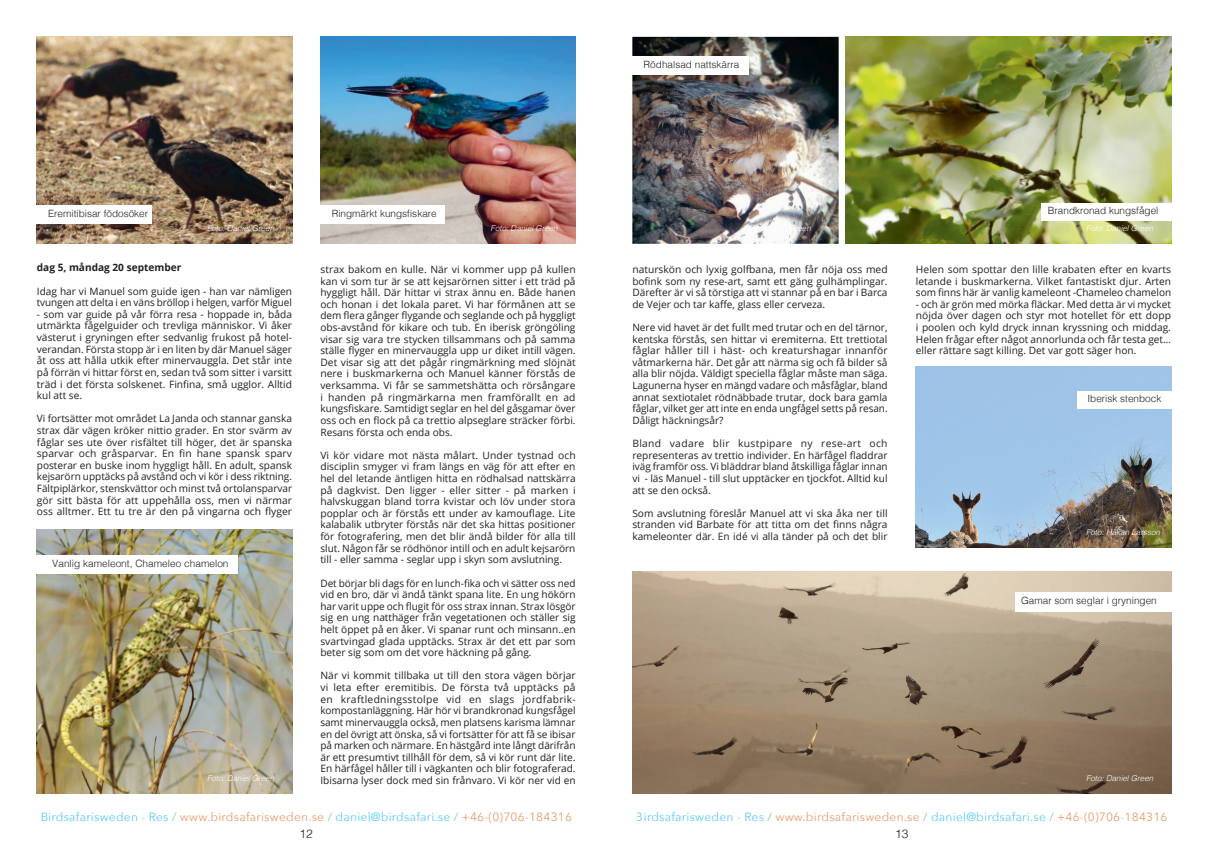
<style>
.page{position:relative;width:1208px;height:859px;background:#fff}
.page>*{position:absolute;margin:0;border:0;box-sizing:border-box;transform-origin:0 0}
.t1{font:12px "Avenir Next";letter-spacing:.02em;color:#00aeef}
.t2{font:300 12px "Helvetica";color:#231f20}
.t3{font:10.1px/11.6px "Open Sans";color:#231f20;text-align:justify}
.t4{font:300 10.1px "Helvetica";color:#231f20}
.t5{font:700 10.1px "Open Sans";color:#231f20}
.t6{font:300 10px "Helvetica";color:#231f20}
.t7{font:italic 300 8px "Helvetica";color:#fff}
.s1{color:#40ae49}
.s2{color:#d7681d}
</style>
<div class="page">
<img style="left:37px;top:37px;width:255px;height:207px">
<img style="left:320px;top:37px;width:255px;height:207px">
<img style="left:632px;top:37px;width:206px;height:207px">
<div style="left:21px;top:206px;width:131px;height:18px;background:#fff"></div>
<div style="left:313px;top:206px;width:131px;height:18px;background:#fff"></div>
<div style="left:617px;top:57px;width:132px;height:18px;background:#fff"></div>
<img style="left:37px;top:529px;width:255px;height:265px">
<img style="left:845px;top:37px;width:326px;height:207px">
<img style="left:632px;top:572px;width:539px;height:222px">
<div style="left:1040px;top:203px;width:132px;height:17px;background:#fff"></div>
<div style="left:1015px;top:592px;width:193px;height:20px;background:#fff"></div>
<img style="left:916px;top:366px;width:255px;height:182px">
<div style="left:25px;top:556px;width:212px;height:18px;background:#fff"></div>
<div style="left:1077px;top:391px;width:112px;height:17px;background:#fff"></div>
<p class="t6" style="left:643px;top:56px;width:97px">Rödhalsad nattskärra</p>
<p class="t6" style="left:48px;top:205px;width:102px">Eremitibisar födosöker</p>
<p class="t6" style="left:332px;top:205px;width:107px">Ringmärkt kungsfiskare</p>
<p class="t6" style="left:1048px;top:201px;width:112px">Brandkronad kungsfågel</p>
<p class="t7" style="left:207px;top:221px;width:69px">Foto: Daniel Green</p>
<p class="t7" style="left:490px;top:221px;width:69px">Foto: Daniel Green</p>
<p class="t7" style="left:1086px;top:221px;width:69px">Foto: Daniel Green</p>
<p class="t5" style="left:37px;top:261px;width:146px">dag 5, måndag 20 september</p>
<p class="t3" style="left:37px;top:285px;width:257px">Idag har vi Manuel som guide igen - han var nämligen tvungen att delta i en väns bröllop i helgen, varför Miguel</p>
<p class="t3" style="left:37px;top:308px;width:257px">- som var guide på vår förra resa - hoppade in, båda utmärkta fågelguider och trevliga människor. Vi åker västerut i gryningen efter sedvanlig frukost på hotel&shy;verandan. Första stopp är i en liten by där Manuel säger åt oss att hålla utkik efter minervauggla. Det står inte på förrän vi hittar först en, sedan två som sitter i varsitt träd i det första solskenet. Finfina, små ugglor. Alltid kul att se.</p>
<p class="t3" style="left:37px;top:413px;width:257px">Vi fortsätter mot området La Janda och stannar ganska strax där vägen kröker nittio grader. En stor svärm av fåglar ses ute över risfältet till höger, det är spanska sparvar och gråsparvar. En fin hane spansk sparv posterar en buske inom hyggligt håll. En adult, spansk kejsarörn upptäcks på avstånd och vi kör i dess riktning.<br>Fältpiplärkor, stenskvättor och minst två ortolansparvar gör sitt bästa för att uppehålla oss, men vi närmar oss alltmer. Ett tu tre är den på vingarna och flyger</p>
<p class="t4" style="left:52px;top:555px;width:178px">Vanlig kameleont, Chameleo chamelon</p>
<p class="t7" style="left:207px;top:771px;width:69px">Foto: Daniel Green</p>
<p class="t3" style="left:320px;top:263px;width:257px">strax bakom en kulle. När vi kommer upp på kullen kan vi som tur är se att kejsarörnen sitter i ett träd på hyggligt håll. Där hittar vi strax ännu en. Både hanen och honan i det lokala paret. Vi har förmånen att se dem flera gånger flygande och seglande och på hyggligt obs-avstånd för kikare och tub. En iberisk gröngöling visar sig vara tre stycken tillsammans och på samma ställe flyger en minervauggla upp ur diket intill vägen.<br>Det visar sig att det pågår ringmärkning med slöjnät nere i buskmarkerna och Manuel känner förstås de verksamma. Vi får se sammetshätta och rörsångare i handen på ringmärkarna men framförallt en ad kungsfiskare. Samtidigt seglar en hel del gåsgamar över oss och en flock på ca trettio alpseglare sträcker förbi.<br>Resans första och enda obs.</p>
<p class="t3" style="left:320px;top:449px;width:257px">Vi kör vidare mot nästa målart. Under tystnad och disciplin smyger vi fram längs en väg för att efter en hel del letande äntligen hitta en rödhalsad nattskärra på dagkvist. Den ligger - eller sitter - på marken i halvskuggan bland torra kvistar och löv under stora popplar och är förstås ett under av kamouflage. Lite kalabalik utbryter förstås när det ska hittas positioner för fotografering, men det blir ändå bilder för alla till slut. Någon får se rödhönor intill och en adult kejsarörn till - eller samma - seglar upp i skyn som avslutning.</p>
<p class="t3" style="left:320px;top:577px;width:257px">Det börjar bli dags för en lunch-fika och vi sätter oss ned vid en bro, där vi ändå tänkt spana lite. En ung hökörn har varit uppe och flugit för oss strax innan. Strax lösgör sig en ung natthäger från vegetationen och ställer sig helt öppet på en åker. Vi spanar runt och minsann..en svartvingad glada upptäcks. Strax är det ett par som beter sig som om det vore häckning på gång.</p>
<p class="t3" style="left:320px;top:670px;width:257px">När vi kommit tillbaka ut till den stora vägen börjar vi leta efter eremitibis. De första två upptäcks på en kraftledningsstolpe vid en slags jordfabrik&shy;kompostanläggning. Här hör vi brandkronad kungsfågel samt minervauggla också, men platsens karisma lämnar en del övrigt att önska, så vi fortsätter för att få se ibisar på marken och närmare. En hästgård inte långt därifrån är ett presumtivt tillhåll för dem, så vi kör runt där lite.<br>En härfågel håller till i vägkanten och blir fotograferad.<br>Ibisarna lyser dock med sin frånvaro. Vi kör ner vid en</p>
<p class="t3" style="left:632px;top:263px;width:257px">naturskön och lyxig golfbana, men får nöja oss med bofink som ny rese-art, samt ett gäng gulhämplingar.<br>Därefter är vi så törstiga att vi stannar på en bar i Barca de Vejer och tar kaffe, glass eller cerveza.</p>
<p class="t3" style="left:632px;top:321px;width:257px">Nere vid havet är det fullt med trutar och en del tärnor, kentska förstås, sen hittar vi eremiterna. Ett trettiotal fåglar håller till i häst- och kreaturshagar innanför våtmarkerna här. Det går att närma sig och få bilder så alla blir nöjda. Väldigt speciella fåglar måste man säga.<br>Lagunerna hyser en mängd vadare och måsfåglar, bland annat sextiotalet rödnäbbade trutar, dock bara gamla fåglar, vilket ger att inte en enda ungfågel setts på resan.<br>Dåligt häckningsår?</p>
<p class="t3" style="left:632px;top:437px;width:257px">Bland vadare blir kustpipare ny rese-art och representeras av trettio individer. En härfågel fladdrar iväg framför oss. Vi bläddrar bland åtskilliga fåglar innan vi - läs Manuel - till slut upptäcker en tjockfot. Alltid kul att se den också.</p>
<p class="t3" style="left:632px;top:507px;width:257px">Som avslutning föreslår Manuel att vi ska åka ner till stranden vid Barbate för att titta om det finns några kameleonter där. En idé vi alla tänder på och det blir</p>
<p class="t3" style="left:916px;top:263px;width:257px">Helen som spottar den lille krabaten efter en kvarts letande i buskmarkerna. Vilket fantastiskt djur. Arten som finns här är vanlig kameleont -Chameleo chamelon</p>
<p class="t3" style="left:916px;top:298px;width:257px">- och är grön med mörka fläckar. Med detta är vi mycket nöjda över dagen och styr mot hotellet för ett dopp i poolen och kyld dryck innan kryssning och middag.<br>Helen frågar efter något annorlunda och får testa get… eller rättare sagt killing. Det var gott säger hon.</p>
<p class="t6" style="left:1087px;top:390px;width:75px">Iberisk stenbock</p>
<p class="t7" style="left:1086px;top:526px;width:75px">Foto: Håkan Larsson</p>
<p class="t6" style="left:1021px;top:592px;width:137px">Gamar som seglar i gryningen</p>
<p class="t7" style="left:1086px;top:771px;width:69px">Foto: Daniel Green</p>
<p class="t1" style="left:40px;top:807px;width:533px">Birdsafarisweden - Res <span class="s1">/</span> <span class="s2">www.birdsafarisweden.se</span> <span class="s1">/</span> daniel@birdsafari.se <span class="s1">/</span> <span class="s2">+46-(0)706-184316</span></p>
<p class="t1" style="left:636px;top:807px;width:533px">Birdsafarisweden - Res <span class="s1">/</span> <span class="s2">www.birdsafarisweden.se</span> <span class="s1">/</span> daniel@birdsafari.se <span class="s1">/</span> <span class="s2">+46-(0)706-184316</span></p>
<p class="t2" style="left:299px;top:823px;width:15px">12</p>
<p class="t2" style="left:895px;top:823px;width:15px">13</p>
</div>
